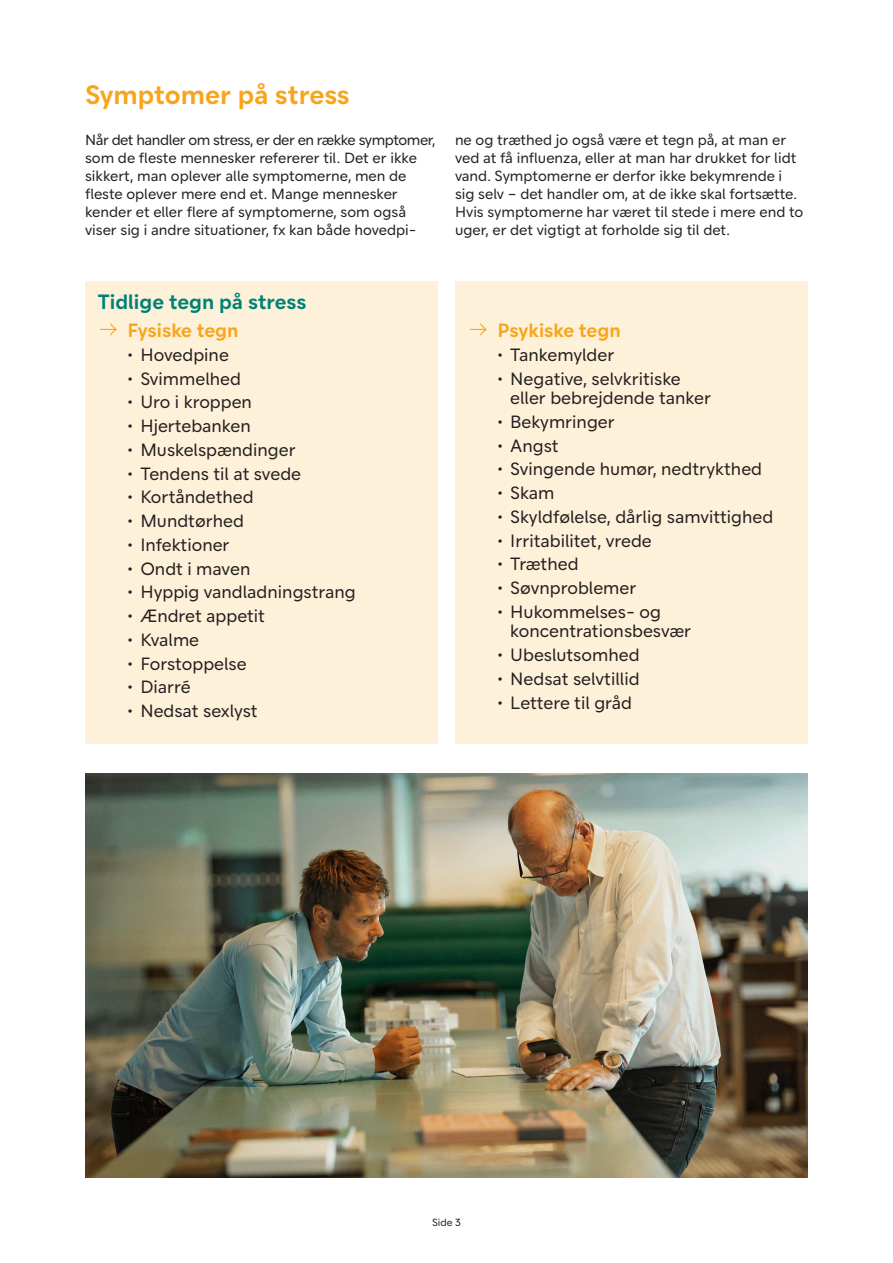
<style>
.page{position:relative;width:893px;height:1263px;background:#fff}
.page>*{position:absolute;margin:0;border:0;box-sizing:border-box;transform-origin:0 0}
.VELLIV_Brødtekst{font:700 27px "Velliv";letter-spacing:-.005em;color:#f9a51b}
.VELLIV_Sort_subheadi{font:700 21px "Velliv";color:#008177}
.VELLIV_Sort_subheadi-2{font:700 19.5px "Velliv";color:#f9a51b}
.VELLIV_Sort_subheadi-3{font:18px/19.5px "Velliv";color:#231f20}
.VELLIV_Brødtekst-2{font:15px/18px "Velliv";color:#231f20}
.t1{font:10.5px "Velliv";color:#231f20}
</style>
<div class="page">
<div style="left:85px;top:281px;width:353px;height:463px;background:#fef1d9"></div>
<svg style="left:100px;top:323px;width:17px;height:12px"></svg>
<div style="left:455px;top:281px;width:353px;height:463px;background:#fef1d9"></div>
<svg style="left:470px;top:323px;width:16px;height:12px"></svg>
<img style="left:85px;top:774px;width:723px;height:404px">
<p class="VELLIV_Brødtekst" style="left:85px;top:73px;width:266px">Symptomer på stress</p>
<p class="VELLIV_Brødtekst-2" style="left:85px;top:131px;width:352px">Når det handler om stress, er der en række symptomer, som de fleste mennesker refererer til. Det er ikke sikkert, man oplever alle symptomerne, men de fleste oplever mere end et. Mange mennesker kender et eller flere af symptomerne, som også viser sig i andre situationer, fx kan både hovedpi-</p>
<p class="VELLIV_Brødtekst-2" style="left:455px;top:131px;width:350px">ne og træthed jo også være et tegn på, at man er ved at få influenza, eller at man har drukket for lidt vand. Symptomerne er derfor ikke bekymrende i sig selv – det handler om, at de ikke skal fortsætte.<br>Hvis symptomerne har været til stede i mere end to uger, er det vigtigt at forholde sig til det.</p>
<p class="VELLIV_Sort_subheadi" style="left:98px;top:285px;width:210px">Tidlige tegn på stress</p>
<p class="VELLIV_Sort_subheadi-2" style="left:128px;top:315px;width:112px">Fysiske tegn</p>
<p class="VELLIV_Sort_subheadi-3" style="left:128px;top:345px;width:103px">• Hovedpine</p>
<p class="VELLIV_Sort_subheadi-3" style="left:128px;top:369px;width:115px">• Svimmelhed</p>
<p class="VELLIV_Sort_subheadi-3" style="left:128px;top:392px;width:126px">• Uro i kroppen</p>
<p class="VELLIV_Sort_subheadi-3" style="left:128px;top:416px;width:125px">• Hjertebanken</p>
<p class="VELLIV_Sort_subheadi-3" style="left:128px;top:440px;width:170px">• Muskelspændinger</p>
<p class="VELLIV_Sort_subheadi-3" style="left:128px;top:464px;width:175px">• Tendens til at svede</p>
<p class="VELLIV_Sort_subheadi-3" style="left:128px;top:487px;width:128px">• Kortåndethed</p>
<p class="VELLIV_Sort_subheadi-3" style="left:128px;top:511px;width:118px">• Mundtørhed</p>
<p class="VELLIV_Sort_subheadi-3" style="left:128px;top:535px;width:104px">• Infektioner</p>
<p class="VELLIV_Sort_subheadi-3" style="left:128px;top:559px;width:124px">• Ondt i maven</p>
<p class="VELLIV_Sort_subheadi-3" style="left:128px;top:582px;width:230px">• Hyppig vandladningstrang</p>
<p class="VELLIV_Sort_subheadi-3" style="left:128px;top:606px;width:139px">• Ændret appetit</p>
<p class="VELLIV_Sort_subheadi-3" style="left:128px;top:630px;width:73px">• Kvalme</p>
<p class="VELLIV_Sort_subheadi-3" style="left:128px;top:654px;width:121px">• Forstoppelse</p>
<p class="VELLIV_Sort_subheadi-3" style="left:128px;top:677px;width:65px">• Diarré</p>
<p class="VELLIV_Sort_subheadi-3" style="left:128px;top:701px;width:132px">• Nedsat sexlyst</p>
<p class="VELLIV_Sort_subheadi-2" style="left:497px;top:315px;width:125px">Psykiske tegn</p>
<p class="VELLIV_Sort_subheadi-3" style="left:497px;top:345px;width:118px">• Tankemylder</p>
<p class="VELLIV_Sort_subheadi-3" style="left:510px;top:369px;width:202px;text-indent:-13px">• Negative, selvkritiske eller bebrejdende tanker</p>
<p class="VELLIV_Sort_subheadi-3" style="left:497px;top:412px;width:119px">• Bekymringer</p>
<p class="VELLIV_Sort_subheadi-3" style="left:497px;top:436px;width:63px">• Angst</p>
<p class="VELLIV_Sort_subheadi-3" style="left:497px;top:459px;width:266px">• Svingende humør, nedtrykthed</p>
<p class="VELLIV_Sort_subheadi-3" style="left:497px;top:483px;width:59px">• Skam</p>
<p class="VELLIV_Sort_subheadi-3" style="left:497px;top:507px;width:277px">• Skyldfølelse, dårlig samvittighed</p>
<p class="VELLIV_Sort_subheadi-3" style="left:497px;top:531px;width:156px">• Irritabilitet, vrede</p>
<p class="VELLIV_Sort_subheadi-3" style="left:497px;top:554px;width:83px">• Træthed</p>
<p class="VELLIV_Sort_subheadi-3" style="left:497px;top:578px;width:140px">• Søvnproblemer</p>
<p class="VELLIV_Sort_subheadi-3" style="left:510px;top:602px;width:182px;text-indent:-13px">• Hukommelses- og koncentrationsbesvær</p>
<p class="VELLIV_Sort_subheadi-3" style="left:497px;top:645px;width:144px">• Ubeslutsomhed</p>
<p class="VELLIV_Sort_subheadi-3" style="left:497px;top:669px;width:144px">• Nedsat selvtillid</p>
<p class="VELLIV_Sort_subheadi-3" style="left:497px;top:693px;width:136px">• Lettere til gråd</p>
<p class="t1" style="left:432px;top:1214px;width:30px">Side 3</p>
</div>
